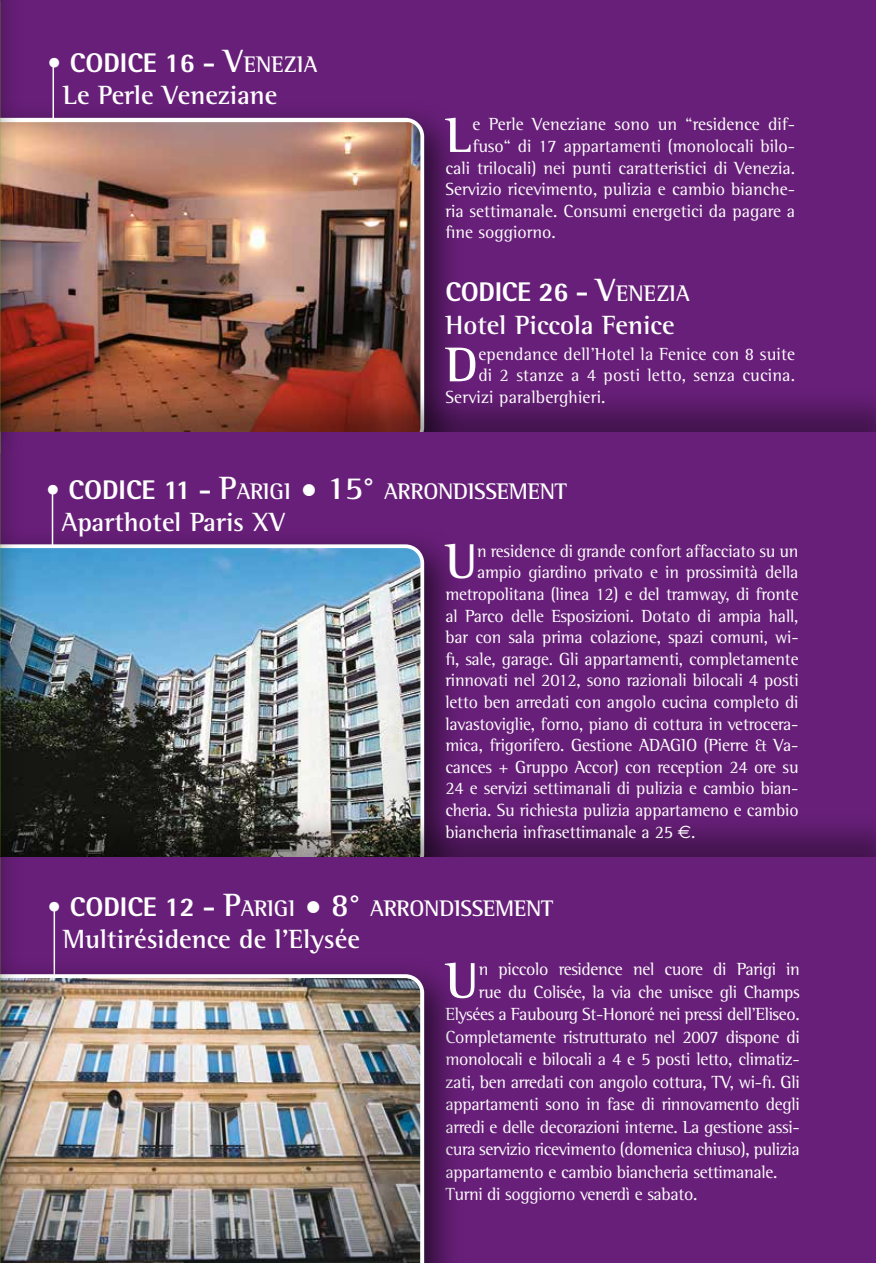
<style>
.page{position:relative;width:876px;height:1263px;background:#fff}
.page>*{position:absolute;margin:0;border:0;box-sizing:border-box;transform-origin:0 0}
.t1{font:700 51.45px "Rotis Semi Serif";color:#fff}
.t2{font:700 50.1px "Rotis Semi Serif";color:#fff}
.t3{font:700 27px "Rotis Semi Serif";color:#fff}
.t4{font:800 27px "Rotis Semi Sans";letter-spacing:-.005em;color:#fff}
.t5{font:700 23.1px "Rotis Semi Serif";letter-spacing:-.015em;color:#fff}
.t6{font:18px "Rotis Semi Serif";letter-spacing:-.01em;color:#fff}
.t7{font:18px "Rotis Semi Serif";letter-spacing:.01em;color:#fff}
.s1{font-family:"Rotis Semi Serif";font-weight:700;font-size:33px}
.s2{font-family:"Rotis Semi Serif";font-weight:700;font-size:23.1px}
.s3{font-family:"Rotis Semi Sans";font-weight:800;font-size:27px}
.s4{font-size:33px}
.s5{font-family:"Euro Sans"}
</style>
<div class="page">
<div style="left:0;top:0;width:876px;height:439px;background:#681f79"></div>
<div style="left:0;top:102px;width:464px;height:384px;background:#000;opacity:.6"></div>
<img style="left:24px;top:118px;width:400px;height:269px">
<div style="left:0;top:387px;width:876px;height:523px;background:#000;opacity:.35"></div>
<div style="left:0;top:432px;width:876px;height:475px;background:#681f79"></div>
<div style="left:0;top:528px;width:464px;height:385px;background:#000;opacity:.6"></div>
<img style="left:24px;top:544px;width:400px;height:268px">
<div style="left:0;top:812px;width:876px;height:451px;background:#000;opacity:.35"></div>
<div style="left:0;top:857px;width:876px;height:406px;background:#681f79"></div>
<hr style="left:53px;top:67px;width:1px;height:53px;background:#fff">
<hr style="left:54px;top:911px;width:1px;height:63px;background:#fff">
<div style="left:0;top:0;width:24px;height:456px;background:#000;opacity:.35"></div>
<div style="left:0;top:387px;width:24px;height:473px;background:#000;opacity:.35"></div>
<hr style="left:52px;top:485px;width:1px;height:62px;background:#fff">
<div style="left:0;top:958px;width:464px;height:305px;background:#000;opacity:.6"></div>
<img style="left:24px;top:974px;width:400px;height:289px">
<div style="left:0;top:812px;width:24px;height:451px;background:#000;opacity:.35"></div>
<h3 class="t4" style="left:47px;top:46px;width:272px">• CODICE 16 - <span class="s1">V</span><span class="s2">ENEZIA</span></h3>
<h3 class="t3" style="left:63px;top:79px;width:216px">Le Perle Veneziane</h3>
<h2 class="t2" style="left:445px;top:105px;width:28px">L</h2>
<p class="t6" style="left:472px;top:114px;width:324px">e Perle Veneziane sono un “residence dif-</p>
<p class="t6" style="left:472px;top:135px;width:324px">fuso“ di 17 appartamenti (monolocali bilo-</p>
<p class="t6" style="left:445px;top:157px;width:351px">cali trilocali) nei punti caratteristici di Venezia.</p>
<p class="t6" style="left:445px;top:179px;width:351px">Servizio ricevimento, pulizia e cambio bianche-</p>
<p class="t6" style="left:445px;top:200px;width:351px">ria settimanale. Consumi energetici da pagare a</p>
<p class="t6" style="left:445px;top:222px;width:112px">fine soggiorno.</p>
<h3 class="t4" style="left:445px;top:275px;width:246px">CODICE 26 - <span class="s1">V</span><span class="s2">ENEZIA</span></h3>
<h3 class="t3" style="left:445px;top:309px;width:231px">Hotel Piccola Fenice</h3>
<h2 class="t2" style="left:445px;top:334px;width:34px">D</h2>
<p class="t7" style="left:478px;top:343px;width:318px">ependance dell’Hotel la Fenice con 8 suite</p>
<p class="t7" style="left:478px;top:365px;width:318px">di 2 stanze a 4 posti letto, senza cucina.</p>
<p class="t7" style="left:445px;top:386px;width:162px">Servizi paralberghieri.</p>
<p class="t5" style="left:45px;top:477px;width:523px"><span class="s3">• CODICE 11 -</span> <span class="s4">P</span>ARIGI <span class="s4">• 15°</span> ARRONDISSEMENT</p>
<h3 class="t3" style="left:61px;top:506px;width:226px">Aparthotel Paris XV</h3>
<h2 class="t2" style="left:445px;top:531px;width:34px">U</h2>
<p class="t6" style="left:477px;top:540px;width:323px">n residence di grande confort affacciato su un</p>
<p class="t6" style="left:477px;top:562px;width:323px">ampio giardino privato e in prossimità della</p>
<p class="t6" style="left:445px;top:583px;width:355px">metropolitana (linea 12) e del tramway, di fronte</p>
<p class="t6" style="left:445px;top:605px;width:355px">al Parco delle Esposizioni. Dotato di ampia hall,</p>
<p class="t6" style="left:445px;top:627px;width:355px">bar con sala prima colazione, spazi comuni, wi-</p>
<p class="t6" style="left:445px;top:648px;width:355px">fi, sale, garage. Gli appartamenti, completamente</p>
<p class="t6" style="left:445px;top:670px;width:355px">rinnovati nel 2012, sono razionali bilocali 4 posti</p>
<p class="t6" style="left:445px;top:691px;width:355px">letto ben arredati con angolo cucina completo di</p>
<p class="t6" style="left:445px;top:713px;width:355px">lavastoviglie, forno, piano di cottura in vetrocera-</p>
<p class="t6" style="left:445px;top:735px;width:355px">mica, frigorifero. Gestione ADAGIO (Pierre &amp; Va-</p>
<p class="t6" style="left:445px;top:756px;width:355px">cances + Gruppo Accor) con reception 24 ore su</p>
<p class="t6" style="left:445px;top:778px;width:355px">24 e servizi settimanali di pulizia e cambio bian-</p>
<p class="t6" style="left:445px;top:799px;width:355px">cheria. Su richiesta pulizia appartameno e cambio</p>
<p class="t6" style="left:445px;top:821px;width:251px">biancheria infrasettimanale a 25 <span class="s5">€</span>.</p>
<p class="t5" style="left:47px;top:894px;width:508px"><span class="s3">• CODICE 12 -</span> <span class="s4">P</span>ARIGI <span class="s4">• 8°</span> ARRONDISSEMENT</p>
<h3 class="t3" style="left:63px;top:923px;width:299px">Multirésidence de l’Elysée</h3>
<h1 class="t1" style="left:445px;top:950px;width:35px">U</h1>
<p class="t6" style="left:479px;top:959px;width:322px">n piccolo residence nel cuore di Parigi in</p>
<p class="t6" style="left:479px;top:981px;width:323px">rue du Colisée, la via che unisce gli Champs</p>
<p class="t6" style="left:445px;top:1004px;width:356px">Elysées a Faubourg St-Honoré nei pressi dell’Eliseo.</p>
<p class="t6" style="left:445px;top:1026px;width:356px">Completamente ristrutturato nel 2007 dispone di</p>
<p class="t6" style="left:445px;top:1049px;width:356px">monolocali e bilocali a 4 e 5 posti letto, climatiz-</p>
<p class="t6" style="left:445px;top:1071px;width:356px">zati, ben arredati con angolo cottura, TV, wi-fi. Gli</p>
<p class="t6" style="left:445px;top:1094px;width:356px">appartamenti sono in fase di rinnovamento degli</p>
<p class="t6" style="left:445px;top:1116px;width:356px">arredi e delle decorazioni interne. La gestione assi-</p>
<p class="t6" style="left:445px;top:1139px;width:356px">cura servizio ricevimento (domenica chiuso), pulizia</p>
<p class="t6" style="left:445px;top:1161px;width:334px">appartamento e cambio biancheria settimanale.</p>
<p class="t6" style="left:445px;top:1184px;width:253px">Turni di soggiorno venerdì e sabato.</p>
</div>
